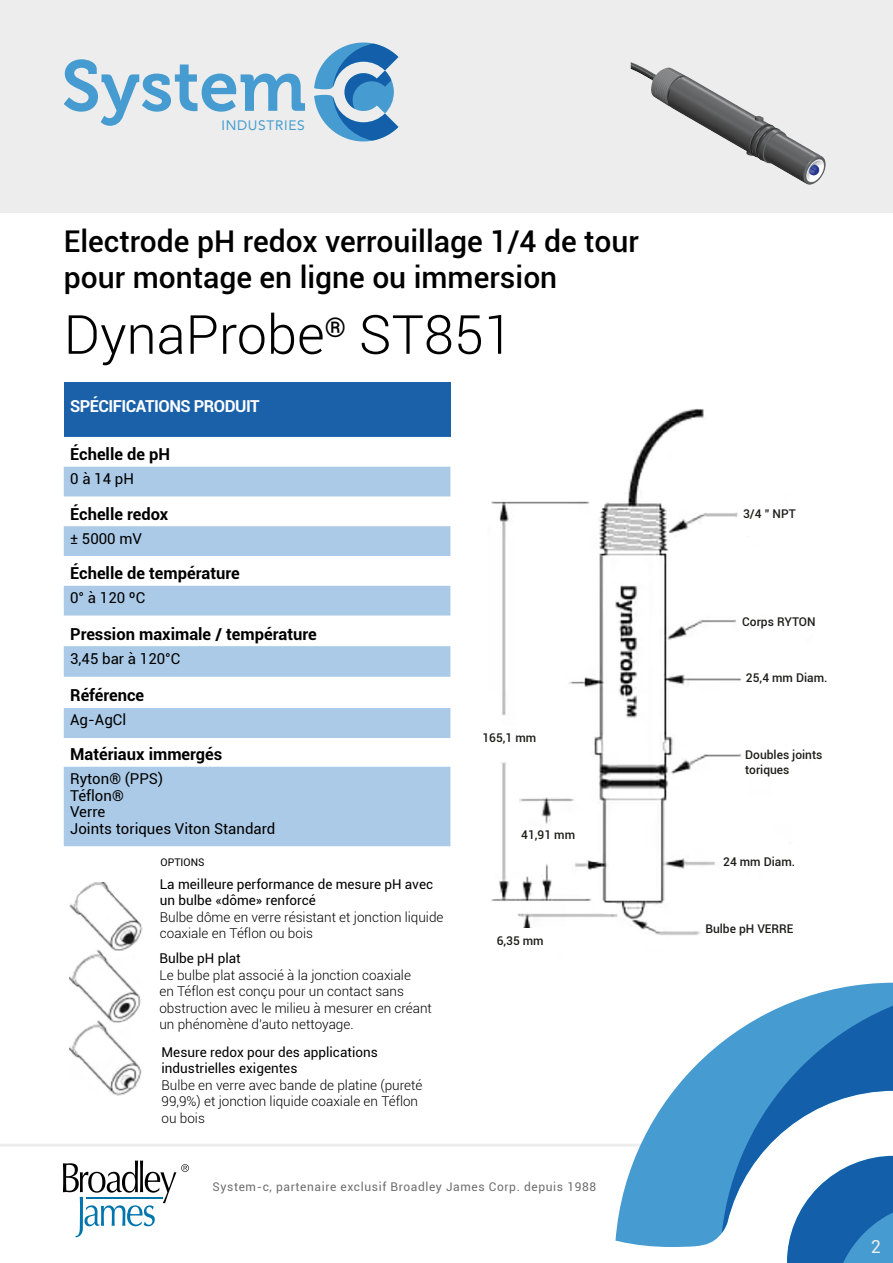
<style>
.page{position:relative;width:893px;height:1263px;background:#fff}
.page>*{position:absolute;margin:0;border:0;box-sizing:border-box;transform-origin:0 0}
._1-TitreProduit{font:300 54px "Roboto";color:#000}
._1-SsTitreProduit{font:500 30px "Roboto";color:#000}
.t1{font:18px "Roboto";color:#ededed}
._2-SsTitresTab{font:700 16.5px "Roboto";color:#000}
._2-titreTabSpec{font:700 16.5px "Roboto";letter-spacing:-.03em;color:#fff}
._2-TxtSpecTab{font:15px "Roboto";color:#000}
.t2{font:13.65px "Avenir";letter-spacing:.05em;color:#469cd0}
._2-TxtSpecTab-2{font:300 13.5px/16.5px "Roboto";color:#000}
._2-TxtSpecTab-3{font:13.5px/16.5px "Roboto";color:#000}
.t3{font:500 12px/14.4px "Roboto";color:#1d1d1b}
.t4{font:12px "Roboto";letter-spacing:.05em;color:#706f6f}
._2-LégendeFiche{font:10.5px "Roboto";color:#000}
</style>
<div class="page">
<hr style="left:0;top:1143px;width:644px;height:3px;background:#ededed">
<div style="left:0;top:0;width:893px;height:213px;background:#ededed"></div>
<svg style="left:615px;top:983px;width:278px;height:264px"></svg>
<svg style="left:722px;top:989px;width:171px;height:274px"></svg>
<svg style="left:64px;top:59px;width:241px;height:67px"></svg>
<svg style="left:314px;top:43px;width:84px;height:98px"></svg>
<svg style="left:63px;top:1160px;width:126px;height:77px"></svg>
<div style="left:64px;top:383px;width:386px;height:54px;background:#1a61aa"></div>
<svg style="left:64px;top:467px;width:386px;height:379px;fill:#abcae7"></svg>
<div style="left:64px;top:677px;width:386px;height:30px;background:#fff"></div>
<img style="left:631px;top:62px;width:195px;height:123px">
<img style="left:69px;top:882px;width:74px;height:214px">
<img style="left:491px;top:408px;width:313px;height:527px">
<img style="left:520px;top:783px;width:59px;height:43px">
<div style="left:511px;top:826px;width:74px;height:33px;background:#fff"></div>
<div style="left:489px;top:929px;width:66px;height:24px;background:#fff"></div>
<p class="t2" style="left:221px;top:115px;width:85px">INDUSTRIES</p>
<p class="_1-SsTitreProduit" style="left:64px;top:220px;width:577px">Electrode pH redox verrouillage 1/4 de tour</p>
<p class="_1-SsTitreProduit" style="left:64px;top:256px;width:495px">pour montage en ligne ou immersion</p>
<p class="_1-TitreProduit" style="left:64px;top:297px;width:451px">DynaProbe<sup>®</sup> ST851</p>
<p class="_2-titreTabSpec" style="left:70px;top:394px;width:191px">SPÉCIFICATIONS PRODUIT</p>
<p class="_2-SsTitresTab" style="left:70px;top:443px;width:102px">Échelle de pH</p>
<p class="_2-TxtSpecTab" style="left:70px;top:468px;width:65px">0 à 14 pH</p>
<p class="_2-SsTitresTab" style="left:70px;top:502px;width:100px">Échelle redox</p>
<p class="_2-TxtSpecTab" style="left:70px;top:528px;width:73px">± 5000 mV</p>
<p class="_2-SsTitresTab" style="left:70px;top:562px;width:171px">Échelle de température</p>
<p class="_2-TxtSpecTab" style="left:70px;top:587px;width:77px">0° à 120 ºC</p>
<p class="_2-SsTitresTab" style="left:70px;top:622px;width:248px">Pression maximale / température</p>
<p class="_2-TxtSpecTab" style="left:70px;top:648px;width:112px">3,45 bar à 120°C</p>
<p class="_2-SsTitresTab" style="left:70px;top:683px;width:76px">Référence</p>
<p class="_2-TxtSpecTab" style="left:70px;top:709px;width:58px">Ag-AgCl</p>
<p class="_2-SsTitresTab" style="left:70px;top:743px;width:154px">Matériaux immergés</p>
<p class="_2-TxtSpecTab" style="left:70px;top:768px;width:94px">Ryton® (PPS)</p>
<p class="_2-TxtSpecTab" style="left:70px;top:785px;width:55px">Téflon®</p>
<p class="_2-TxtSpecTab" style="left:70px;top:801px;width:37px">Verre</p>
<p class="_2-TxtSpecTab" style="left:70px;top:818px;width:207px">Joints toriques Viton Standard</p>
<p class="_2-LégendeFiche" style="left:161px;top:855px;width:46px">OPTIONS</p>
<p class="_2-TxtSpecTab-3" style="left:160px;top:875px;width:275px">La meilleure performance de mesure pH avec un bulbe «dôme» renforcé</p>
<p class="_2-TxtSpecTab-2" style="left:160px;top:908px;width:285px">Bulbe dôme en verre résistant et jonction liquide coaxiale en Téflon ou bois</p>
<p class="_2-TxtSpecTab-3" style="left:159px;top:950px;width:83px">Bulbe pH plat</p>
<p class="_2-TxtSpecTab-2" style="left:159px;top:966px;width:274px">Le bulbe plat associé à la jonction coaxiale<br>en Téflon est conçu pour un contact sans obstruction avec le milieu à mesurer en créant un phénomène d’auto nettoyage.</p>
<p class="_2-TxtSpecTab-3" style="left:162px;top:1043px;width:218px">Mesure redox pour des applications industrielles exigentes</p>
<p class="_2-TxtSpecTab-2" style="left:162px;top:1076px;width:262px">Bulbe en verre avec bande de platine (pureté<br>99,9%) et jonction liquide coaxiale en Téflon</p>
<p class="_2-TxtSpecTab-2" style="left:162px;top:1109px;width:45px">ou bois</p>
<p class="t3" style="left:482px;top:730px;width:55px">165,1 mm</p>
<p class="t3" style="left:521px;top:827px;width:55px">41,91 mm</p>
<p class="t3" style="left:497px;top:933px;width:49px">6,35 mm</p>
<p class="t4" style="left:213px;top:1178px;width:385px">System-c, partenaire exclusif Broadley James Corp. depuis 1988</p>
<p class="t3" style="left:743px;top:506px;width:54px">3/4 ” NPT</p>
<p class="t3" style="left:742px;top:614px;width:75px">Corps RYTON</p>
<p class="t3" style="left:746px;top:670px;width:83px">25,4 mm Diam.</p>
<p class="t3" style="left:745px;top:747px;width:79px">Doubles joints toriques</p>
<p class="t3" style="left:723px;top:854px;width:74px">24 mm Diam.</p>
<p class="t3" style="left:705px;top:921px;width:90px">Bulbe pH VERRE</p>
<h3 class="t1" style="left:871px;top:1234px;width:12px">2</h3>
</div>
